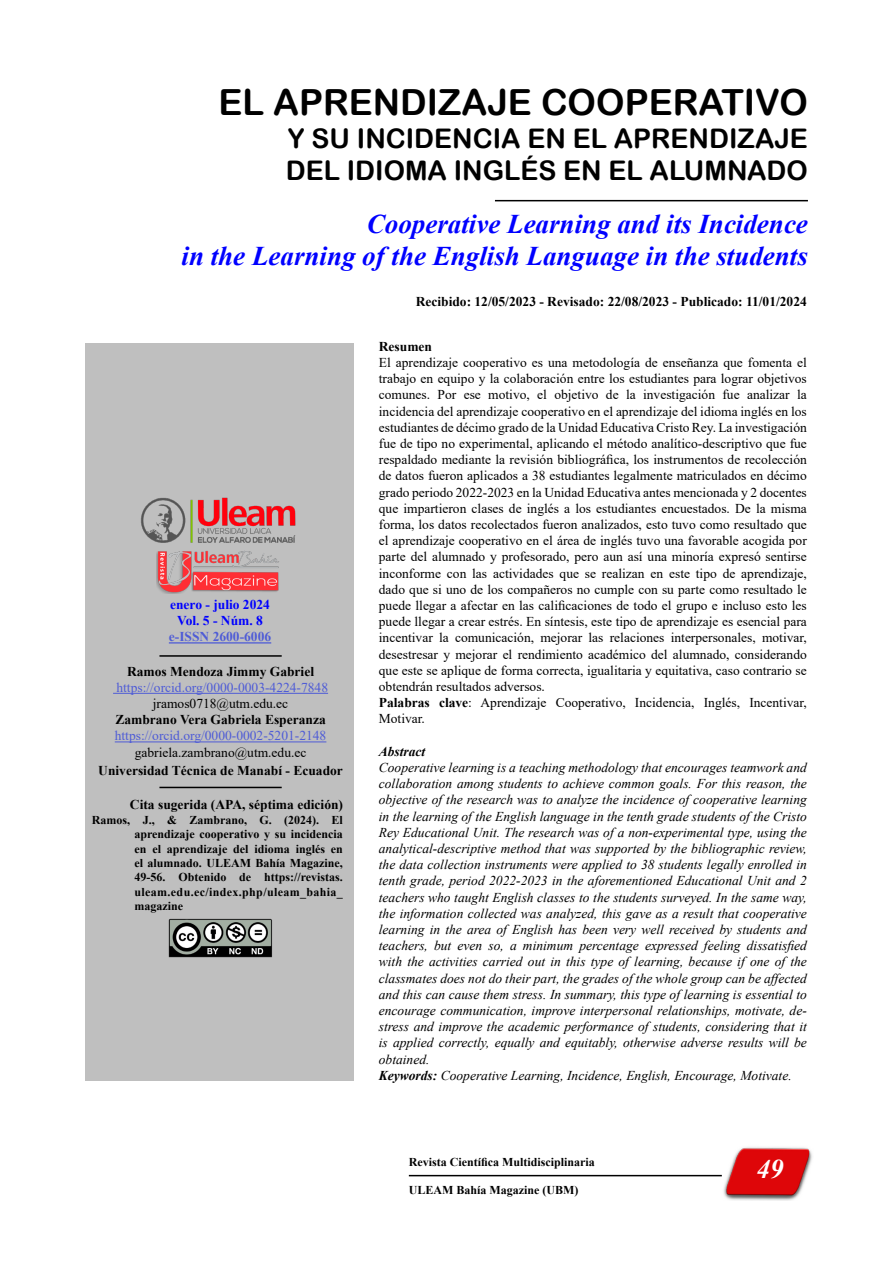
<style>
.page{position:relative;width:893px;height:1263px;background:#fff}
.page>*{position:absolute;margin:0;border:0;box-sizing:border-box;transform-origin:0 0}
.t1{font:36px "Arial Rounded MT Bold";color:#000}
.t2{font:italic 700 27px "Times New Roman";color:#00f}
.t3{font:27px "Arial Rounded MT Bold";color:#000}
.t4{font:italic 700 27px "Times New Roman";color:#fff}
.t5{font:13.5px/16.2px "Times New Roman";color:#000;text-align:justify}
.t6{font:italic 13.5px/16.2px "Times New Roman";color:#000;text-align:justify}
.t7{font:700 13.5px "Times New Roman";color:#000}
.t8{font:13.5px "Times New Roman";color:#4f5cd6}
.t9{font:700 13.5px/16.2px "Times New Roman";color:#00f;text-align:center}
.t10{font:700 13.5px "Times New Roman";color:#4f5cd6}
.t11{font:italic 700 13.5px "Times New Roman";color:#000}
.t12{font:700 12px/14.4px "Times New Roman";color:#000;text-align:justify}
.s1{font-weight:700}
</style>
<div class="page">
<div style="left:85px;top:343px;width:269px;height:738px;background:#bfbfbf"></div>
<img style="left:723px;top:1147px;width:89px;height:53px">
<img style="left:168px;top:918px;width:104px;height:39px">
<hr style="left:113px;top:693px;width:215px;height:1px;background:#4f5cd6">
<hr style="left:115px;top:742px;width:211px;height:1px;background:#4f5cd6">
<hr style="left:159px;top:655px;width:123px;height:2px;background:#000">
<img style="left:141px;top:497px;width:155px;height:46px">
<img style="left:156px;top:551px;width:123px;height:43px">
<hr style="left:159px;top:787px;width:123px;height:1px;background:#000">
<hr style="left:409px;top:1175px;width:313px;height:1px;background:#000">
<hr style="left:169px;top:642px;width:102px;height:1px;background:#4f5cd6">
<hr style="left:495px;top:200px;width:313px;height:1px;background:#000">
<p class="t1" style="left:218px;top:81px;width:591px">EL APRENDIZAJE COOPERATIVO</p>
<p class="t3" style="left:288px;top:122px;width:521px">Y SU INCIDENCIA EN EL APRENDIZAJE</p>
<p class="t3" style="left:286px;top:154px;width:524px">DEL IDIOMA INGLÉS EN EL ALUMNADO</p>
<p class="t2" style="left:367px;top:205px;width:443px">Cooperative Learning and its Incidence</p>
<p class="t2" style="left:181px;top:237px;width:628px">in the Learning of the English Language in the students</p>
<p class="t9" style="left:170px;top:596px;width:101px">enero - julio 2024<br>Vol. 5 - Núm. 8</p>
<p class="t10" style="left:169px;top:627px;width:104px">e-ISSN 2600-6006</p>
<p class="t7" style="left:127px;top:661px;width:189px">Ramos Mendoza Jimmy Gabriel</p>
<p class="t8" style="left:116px;top:678px;width:213px">https://orcid.org/0000-0003-4224-7848</p>
<p class="t5" style="left:153px;top:695px;width:137px">jramos0718@utm.edu.ec</p>
<p class="t7" style="left:115px;top:710px;width:212px">Zambrano Vera Gabriela Esperanza</p>
<p class="t8" style="left:115px;top:726px;width:213px">https://orcid.org/0000-0002-5201-2148</p>
<p class="t5" style="left:135px;top:744px;width:173px">gabriela.zambrano@utm.edu.ec</p>
<p class="t7" style="left:98px;top:760px;width:246px">Universidad Técnica de Manabí - Ecuador</p>
<p class="t7" style="left:130px;top:794px;width:215px">Cita sugerida (APA, séptima edición)</p>
<p class="t12" style="left:134px;top:812px;width:210px;text-indent:-43px">Ramos, J., &amp; Zambrano, G. (2024). El aprendizaje cooperativo y su incidencia en el aprendizaje del idioma inglés en el alumnado. ULEAM Bahía Magazine, 49-56. Obtenido de https://revistas. uleam.edu.ec/index.php/uleam_bahia_ magazine</p>
<p class="t7" style="left:416px;top:291px;width:393px">Recibido: 12/05/2023 - Revisado: 22/08/2023 - Publicado: 11/01/2024</p>
<p class="t7" style="left:379px;top:336px;width:55px">Resumen</p>
<p class="t5" style="left:379px;top:354px;width:430px">El aprendizaje cooperativo es una metodología de enseñanza que fomenta el trabajo en equipo y la colaboración entre los estudiantes para lograr objetivos comunes. Por ese motivo, el objetivo de la investigación fue analizar la incidencia del aprendizaje cooperativo en el aprendizaje del idioma inglés en los estudiantes de décimo grado de la Unidad Educativa Cristo Rey. La investigación fue de tipo no experimental, aplicando el método analítico-descriptivo que fue respaldado mediante la revisión bibliográfica, los instrumentos de recolección de datos fueron aplicados a 38 estudiantes legalmente matriculados en décimo grado periodo 2022-2023 en la Unidad Educativa antes mencionada y 2 docentes que impartieron clases de inglés a los estudiantes encuestados. De la misma forma, los datos recolectados fueron analizados, esto tuvo como resultado que el aprendizaje cooperativo en el área de inglés tuvo una favorable acogida por parte del alumnado y profesorado, pero aun así una minoría expresó sentirse inconforme con las actividades que se realizan en este tipo de aprendizaje, dado que si uno de los compañeros no cumple con su parte como resultado le puede llegar a afectar en las calificaciones de todo el grupo e incluso esto les puede llegar a crear estrés. En síntesis, este tipo de aprendizaje es esencial para incentivar la comunicación, mejorar las relaciones interpersonales, motivar, desestresar y mejorar el rendimiento académico del alumnado, considerando que este se aplique de forma correcta, igualitaria y equitativa, caso contrario se obtendrán resultados adversos.</p>
<p class="t5" style="left:379px;top:694px;width:429px"><span class="s1">Palabras clave</span>: Aprendizaje Cooperativo, Incidencia, Inglés, Incentivar,<br>Motivar.</p>
<p class="t11" style="left:379px;top:742px;width:48px">Abstract</p>
<p class="t6" style="left:379px;top:759px;width:430px">Cooperative learning is a teaching methodology that encourages teamwork and collaboration among students to achieve common goals. For this reason, the objective of the research was to analyze the incidence of cooperative learning in the learning of the English language in the tenth grade students of the Cristo Rey Educational Unit. The research was of a non-experimental type, using the analytical-descriptive method that was supported by the bibliographic review, the data collection instruments were applied to 38 students legally enrolled in tenth grade, period 2022-2023 in the aforementioned Educational Unit and 2 teachers who taught English classes to the students surveyed. In the same way, the information collected was analyzed, this gave as a result that cooperative learning in the area of English has been very well received by students and teachers, but even so, a minimum percentage expressed feeling dissatisfied with the activities carried out in this type of learning, because if one of the classmates does not do their part, the grades of the whole group can be affected and this can cause them stress. In summary, this type of learning is essential to encourage communication, improve interpersonal relationships, motivate, de&shy;stress and improve the academic performance of students, considering that it is applied correctly, equally and equitably, otherwise adverse results will be obtained.</p>
<p class="t6" style="left:379px;top:1067px;width:414px"><span class="s1">Keywords:</span> Cooperative Learning, Incidence, English, Encourage, Motivate.</p>
<p class="t12" style="left:409px;top:1155px;width:188px">Revista Científica Multidisciplinaria</p>
<p class="t12" style="left:409px;top:1182px;width:171px">ULEAM Bahía Magazine (UBM)</p>
<h2 class="t4" style="left:757px;top:1150px;width:28px">49</h2>
</div>
